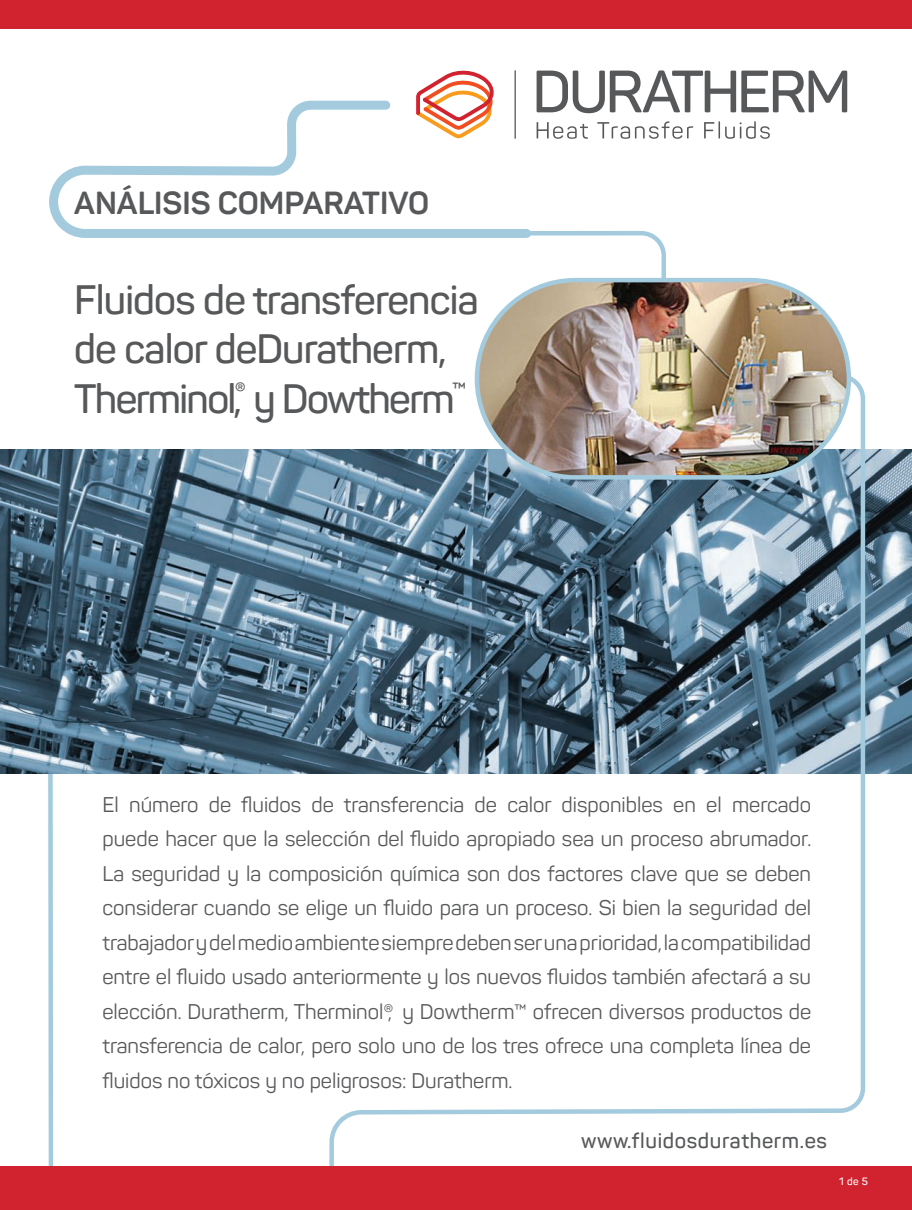
<style>
.page{position:relative;width:912px;height:1210px;background:#fff}
.page>*{position:absolute;margin:0;border:0;box-sizing:border-box;transform-origin:0 0}
.t1{font:600 40.5px/49.5px "Panton";letter-spacing:-.02em;color:#57585a}
.t2{font:700 31.5px "Panton";color:#57585a}
.t3{font:21px/34.5px "Panton";color:#57585a;text-align:justify}
.t4{font:600 21px "Panton";letter-spacing:.03em;color:#57585a}
.t5{font:600 10.5px "Panton";color:#fff}
</style>
<div class="page">
<svg style="left:46px;top:773px;width:9px;height:393px"></svg>
<img style="left:0;top:449px;width:912px;height:324px">
<svg style="left:536px;top:70px;width:311px;height:43px"></svg>
<svg style="left:536px;top:122px;width:52px;height:17px"></svg>
<svg style="left:597px;top:121px;width:96px;height:18px"></svg>
<svg style="left:704px;top:121px;width:66px;height:18px"></svg>
<hr style="left:514px;top:70px;width:2px;height:69px;background:#57585a">
<svg style="left:416px;top:70px;width:78px;height:26px"></svg>
<div style="left:0;top:0;width:912px;height:29px;background:#d1222f"></div>
<svg style="left:49px;top:96px;width:467px;height:142px"></svg>
<svg style="left:327px;top:372px;width:540px;height:794px"></svg>
<svg style="left:300px;top:229px;width:368px;height:50px"></svg>
<img style="left:477px;top:280px;width:372px;height:197px">
<div style="left:475px;top:278px;width:376px;height:202px;border:4px solid #a3cbdd;border-radius:99px"></div>
<div style="left:0;top:1166px;width:912px;height:44px;background:#d1222f"></div>
<h2 class="t2" style="left:74px;top:184px;width:356px">ANÁLISIS COMPARATIVO</h2>
<h1 class="t1" style="left:74px;top:275px;width:406px">Fluidos de transferencia de calor deDuratherm,<br>Therminol<sup>®</sup>, y Dowtherm<sup>™</sup></h1>
<p class="t3" style="left:102px;top:787px;width:710px">El número de fluidos de transferencia de calor disponibles en el mercado puede hacer que la selección del fluido apropiado sea un proceso abrumador.<br>La seguridad y la composición química son dos factores clave que se deben considerar cuando se elige un fluido para un proceso. Si bien la seguridad del trabajador y del medio ambiente siempre deben ser una prioridad, la compatibilidad entre el fluido usado anteriormente y los nuevos fluidos también afectará a su elección. Duratherm, Therminol®, y Dowtherm™ ofrecen diversos productos de transferencia de calor, pero solo uno de los tres ofrece una completa línea de fluidos no tóxicos y no peligrosos: Duratherm.</p>
<p class="t4" style="left:581px;top:1127px;width:247px">www.fluidosduratherm.es</p>
<p class="t5" style="left:839px;top:1175px;width:30px">1 de 5</p>
</div>
